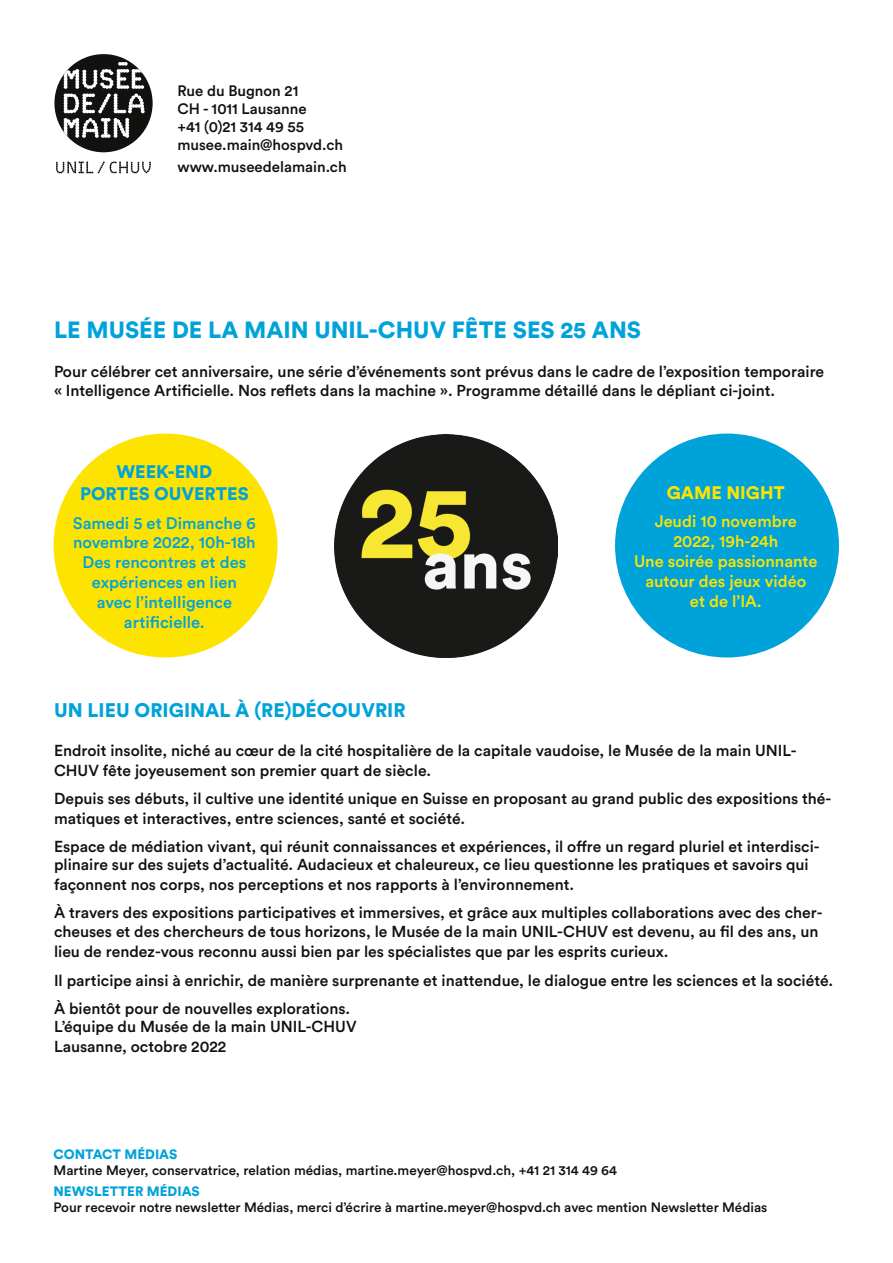
<style>
.page{position:relative;width:893px;height:1263px;background:#fff}
.page>*{position:absolute;margin:0;border:0;box-sizing:border-box;transform-origin:0 0}
.t1{font:900 23.25px "Circular Std";color:#00a3d9}
.t2{font:900 19.5px "Circular Std";color:#00a3d9}
.t3{font:900 18px/21.6px "Circular Std";color:#00a3d9;text-align:center}
.t4{font:900 18px "Circular Std";color:#fde300}
.t5{font:500 16.5px/19.8px "Circular Std";color:#00a3d9;text-align:center}
.t6{font:500 16.5px/19.8px "Circular Std";color:#fde300;text-align:center}
.t7{font:500 15.75px/19.4px "Circular Std";color:#11110f}
.t8{font:500 15px/18px "Circular Std";color:#11110f}
.t9{font:500 13.5px "Circular Std";color:#11110f}
.t10{font:900 13.5px "Circular Std";color:#00a3d9}
</style>
<div class="page">
<svg style="left:56px;top:161px;width:95px;height:12px"></svg>
<div style="left:54px;top:54px;width:99px;height:98px;background:#11110f;border-radius:50%"></div>
<svg style="left:64px;top:62px;width:81px;height:76px"></svg>
<img style="left:335px;top:435px;width:223px;height:223px">
<div style="left:55px;top:435px;width:221px;height:221px;background:#fde300;border-radius:50%"></div>
<div style="left:616px;top:435px;width:221px;height:221px;background:#00a3d9;border-radius:50%"></div>
<p class="t8" style="left:178px;top:82px;width:167px">Rue du Bugnon 21<br>CH - 1011 Lausanne<br>+41 (0)21 314 49 55 musee.main@hospvd.ch</p>
<p class="t8" style="left:178px;top:157px;width:171px">www.museedelamain.ch</p>
<h1 class="t1" style="left:54px;top:315px;width:589px">LE MUSÉE DE LA MAIN UNIL-CHUV FÊTE SES 25 ANS</h1>
<p class="t7" style="left:54px;top:362px;width:772px;line-height:18.9px">Pour célébrer cet anniversaire, une série d’événements sont prévus dans le cadre de l’exposition temporaire « Intelligence Artificielle. Nos reflets dans la machine ». Programme détaillé dans le dépliant ci-joint.</p>
<p class="t3" style="left:80px;top:461px;width:170px">WEEK-END<br>PORTES OUVERTES</p>
<p class="t5" style="left:73px;top:513px;width:184px">Samedi 5 et Dimanche 6 novembre 2022, 10h-18h<br>Des rencontres et des expériences en lien avec l’intelligence artificielle.</p>
<p class="t4" style="left:667px;top:480px;width:120px">GAME NIGHT</p>
<p class="t6" style="left:634px;top:511px;width:185px">Jeudi 10 novembre<br>2022, 19h-24h<br>Une soirée passionnante autour des jeux vidéo<br>et de l’IA.</p>
<p class="t2" style="left:54px;top:698px;width:353px">UN LIEU ORIGINAL À (RE)DÉCOUVRIR</p>
<p class="t7" style="left:54px;top:740px;width:744px;line-height:19.8px">Endroit insolite, niché au cœur de la cité hospitalière de la capitale vaudoise, le Musée de la main UNIL-<br>CHUV fête joyeusement son premier quart de siècle.</p>
<p class="t7" style="left:54px;top:788px;width:779px;line-height:19.8px">Depuis ses débuts, il cultive une identité unique en Suisse en proposant au grand public des expositions thé&shy;matiques et interactives, entre sciences, santé et société.</p>
<p class="t7" style="left:54px;top:836px;width:767px">Espace de médiation vivant, qui réunit connaissances et expériences, il offre un regard pluriel et interdisci&shy;plinaire sur des sujets d’actualité. Audacieux et chaleureux, ce lieu questionne les pratiques et savoirs qui façonnent nos corps, nos perceptions et nos rapports à l’environnement.</p>
<p class="t7" style="left:54px;top:903px;width:770px">À travers des expositions participatives et immersives, et grâce aux multiples collaborations avec des cher&shy;cheuses et des chercheurs de tous horizons, le Musée de la main UNIL-CHUV est devenu, au fil des ans, un lieu de rendez-vous reconnu aussi bien par les spécialistes que par les esprits curieux.</p>
<p class="t7" style="left:54px;top:966px;width:781px;line-height:27.9px">Il participe ainsi à enrichir, de manière surprenante et inattendue, le dialogue entre les sciences et la société.<br>À bientôt pour de nouvelles explorations.</p>
<p class="t7" style="left:54px;top:1017px;width:304px;line-height:19.8px">L’équipe du Musée de la main UNIL-CHUV<br>Lausanne, octobre 2022</p>
<p class="t10" style="left:54px;top:1145px;width:125px">CONTACT MÉDIAS</p>
<p class="t9" style="left:54px;top:1162px;width:565px">Martine Meyer, conservatrice, relation médias, martine.meyer@hospvd.ch, +41 21 314 49 64</p>
<p class="t10" style="left:54px;top:1182px;width:148px">NEWSLETTER MÉDIAS</p>
<p class="t9" style="left:54px;top:1199px;width:715px">Pour recevoir notre newsletter Médias, merci d’écrire à martine.meyer@hospvd.ch avec mention Newsletter Médias</p>
</div>
